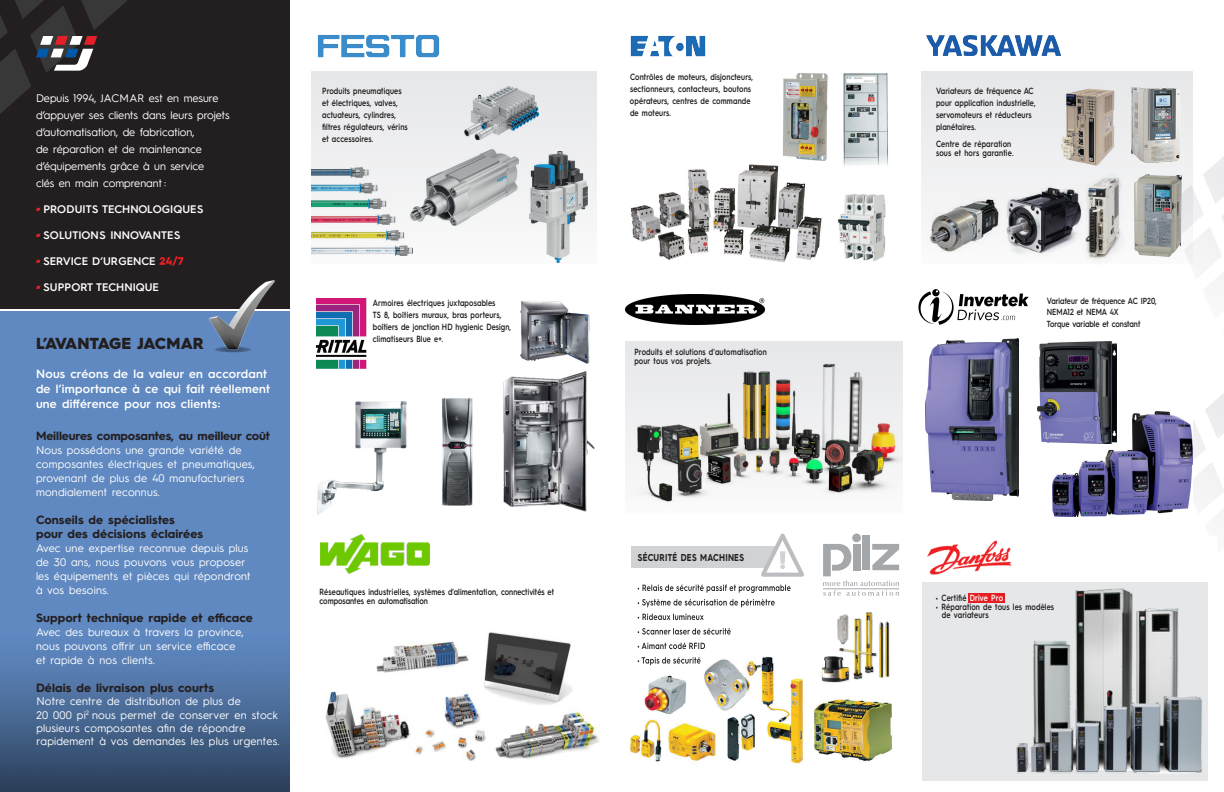
<style>
.page{position:relative;width:1224px;height:792px;background:#fff}
.page>*{position:absolute;margin:0;border:0;box-sizing:border-box;transform-origin:0 0}
.t1{font:900 16px "Hurme Geometric Sans 3";letter-spacing:-.005em;color:#231f20}
.t2{font:700 12px/14px "Hurme Geometric Sans 3";letter-spacing:.01em;color:#231f20}
.t3{font:600 12px/15px "Hurme Geometric Sans 3";letter-spacing:.02em;color:#fff}
.t4{font:700 12px "Hurme Geometric Sans 3";letter-spacing:-.01em;color:#231f20}
.t5{font:11px/14px "Hurme Geometric Sans 3";letter-spacing:.02em;color:#fff}
.t6{font:11px/17px "Hurme Geometric Sans 3";color:#fff}
.t7{font:600 11px "Hurme Geometric Sans 3";color:#fff}
.t8{font:700 10px "Hurme Geometric Sans 3";letter-spacing:.03em;color:#231f20;scale:.8 1}
.t9{font:600 9px/12px "Hurme Geometric Sans 3";letter-spacing:.02em;color:#231f20;scale:.8 1}
.t10{font:600 9px/8.6px "Hurme Geometric Sans 3";color:#231f20;scale:.8 1}
.t11{font:600 8.9px/11.8px "Hurme Geometric Sans 3";color:#231f20;scale:.81 1}
.s1{color:#fff}
</style>
<div class="page">
<svg style="left:1193px;top:156px;width:31px;height:108px"></svg>
<svg style="left:1192px;top:393px;width:32px;height:107px"></svg>
<div style="left:0;top:0;width:289px;height:309px;background:#231f20"></div>
<svg style="left:0;top:0;width:127px;height:114px"></svg>
<div style="left:311px;top:71px;width:285px;height:193px;background:#e6e7e9"></div>
<div style="left:922px;top:71px;width:271px;height:193px;background:#e6e7e9"></div>
<img style="left:0;top:312px;width:289px;height:480px">
<img style="left:464px;top:87px;width:75px;height:53px">
<img style="left:317px;top:35px;width:122px;height:23px">
<div style="left:312px;top:164px;width:123px;height:95px;background:#f8f8f9"></div>
<img style="left:312px;top:167px;width:100px;height:89px">
<img style="left:410px;top:149px;width:108px;height:76px">
<img style="left:530px;top:152px;width:57px;height:110px">
<img style="left:630px;top:35px;width:75px;height:21px">
<img style="left:926px;top:35px;width:135px;height:21px">
<img style="left:843px;top:73px;width:45px;height:93px">
<img style="left:783px;top:73px;width:45px;height:87px">
<img style="left:631px;top:164px;width:191px;height:99px">
<img style="left:837px;top:194px;width:49px;height:67px">
<img style="left:1061px;top:88px;width:54px;height:78px">
<img style="left:1083px;top:175px;width:42px;height:89px">
<img style="left:1129px;top:174px;width:59px;height:84px">
<img style="left:924px;top:197px;width:75px;height:63px">
<img style="left:1131px;top:87px;width:49px;height:75px">
<img style="left:999px;top:175px;width:84px;height:89px">
<img style="left:316px;top:299px;width:50px;height:70px">
<img style="left:520px;top:301px;width:70px;height:63px">
<img style="left:317px;top:401px;width:90px;height:114px">
<img style="left:442px;top:398px;width:31px;height:108px">
<img style="left:503px;top:371px;width:92px;height:141px">
<div style="left:852px;top:534px;width:9px;height:8px;background:#a5a8ab;border-radius:50%"></div>
<div style="left:863px;top:536px;width:7px;height:34px;background:#a5a8ab"></div>
<svg style="left:823px;top:544px;width:76px;height:52px"></svg>
<img style="left:704px;top:656px;width:99px;height:108px">
<img style="left:821px;top:612px;width:69px;height:71px">
<img style="left:668px;top:716px;width:52px;height:48px">
<img style="left:813px;top:699px;width:79px;height:62px">
<img style="left:644px;top:675px;width:46px;height:42px">
<div style="left:631px;top:547px;width:152px;height:21px;background:#d1d2d4"></div>
<svg style="left:215px;top:347px;width:36px;height:5px"></svg>
<img style="left:207px;top:280px;width:72px;height:69px">
<svg style="left:36px;top:208px;width:4px;height:3px"></svg>
<svg style="left:36px;top:234px;width:4px;height:3px"></svg>
<svg style="left:36px;top:260px;width:4px;height:3px"></svg>
<svg style="left:159px;top:256px;width:24px;height:10px"></svg>
<svg style="left:36px;top:286px;width:4px;height:3px"></svg>
<svg style="left:638px;top:533px;width:166px;height:60px"></svg>
<svg style="left:638px;top:599px;width:137px;height:8px"></svg>
<svg style="left:638px;top:614px;width:66px;height:6px"></svg>
<svg style="left:638px;top:628px;width:93px;height:7px"></svg>
<svg style="left:638px;top:643px;width:67px;height:6px"></svg>
<svg style="left:638px;top:657px;width:63px;height:8px"></svg>
<img style="left:630px;top:716px;width:36px;height:46px">
<div style="left:923px;top:582px;width:285px;height:199px;background:#e6e7e9"></div>
<img style="left:927px;top:540px;width:85px;height:35px">
<img style="left:990px;top:588px;width:213px;height:186px">
<div style="left:968px;top:593px;width:37px;height:9px;background:#e51e24"></div>
<img style="left:626px;top:295px;width:138px;height:30px">
<svg style="left:626px;top:341px;width:277px;height:161px;fill:#e9eaeb"></svg>
<svg style="left:918px;top:289px;width:111px;height:36px"></svg>
<img style="left:1053px;top:411px;width:139px;height:105px">
<img style="left:1037px;top:341px;width:80px;height:103px">
<img style="left:925px;top:338px;width:93px;height:163px">
<img style="left:325px;top:632px;width:275px;height:129px">
<img style="left:321px;top:535px;width:108px;height:39px">
<p class="t6" style="left:36px;top:89px;width:195px">Depuis 1994, JACMAR est en mesure d’appuyer ses clients dans leurs projets d’automatisation, de fabrication,<br>de réparation et de maintenance d’équipements grâce à un service<br>clés en main comprenant :</p>
<p class="t7" style="left:44px;top:201px;width:161px">PRODUITS TECHNOLOGIQUES</p>
<p class="t7" style="left:44px;top:227px;width:138px">SOLUTIONS INNOVANTES</p>
<p class="t7" style="left:44px;top:253px;width:114px">SERVICE D’URGENCE</p>
<p class="t7" style="left:44px;top:279px;width:117px">SUPPORT TECHNIQUE</p>
<h1 class="t1" style="left:36px;top:332px;width:169px">L’AVANTAGE JACMAR</h1>
<h2 class="t3" style="left:36px;top:365px;width:236px">Nous créons de la valeur en accordant de l’importance à ce qui fait réellement une différence pour nos clients:</h2>
<h2 class="t4" style="left:36px;top:428px;width:236px">Meilleures composantes, au meilleur coût</h2>
<p class="t5" style="left:36px;top:443px;width:220px">Nous possédons une grande variété de composantes électriques et pneumatiques, provenant de plus de 40 manufacturiers mondialement reconnus.</p>
<h2 class="t2" style="left:36px;top:512px;width:169px">Conseils de spécialistes pour des décisions éclairées</h2>
<p class="t5" style="left:36px;top:541px;width:216px">Avec une expertise reconnue depuis plus de 30 ans, nous pouvons vous proposer les équipements et pièces qui répondront à vos besoins.</p>
<h2 class="t2" style="left:36px;top:610px;width:218px">Support technique rapide et efficace</h2>
<p class="t5" style="left:36px;top:625px;width:209px">Avec des bureaux à travers la province, nous pouvons offrir un service efficace et rapide à nos clients.</p>
<h2 class="t2" style="left:36px;top:680px;width:180px">Délais de livraison plus courts</h2>
<p class="t5" style="left:36px;top:694px;width:245px;line-height:13.2px">Notre centre de distribution de plus de<br>20 000 pi<sup>2</sup> nous permet de conserver en stock plusieurs composantes afin de répondre rapidement à vos demandes les plus urgentes.</p>
<p class="t9" style="left:322px;top:84px;width:109px">Produits pneumatiques et électriques, valves, actuateurs, cylindres, filtres régulateurs, vérins et accessoires.</p>
<p class="t9" style="left:373px;top:296px;width:174px">Armoires électriques juxtaposables<br>TS 8, boîtiers muraux, bras porteurs, boîtiers de jonction HD hygienic Design, climatiseurs Blue e+.</p>
<p class="t10" style="left:319px;top:587px;width:295px">Réseautiques industrielles, systèmes d'alimentation, connectivités et composantes en automatisation</p>
<p class="t9" style="left:630px;top:71px;width:155px">Contrôles de moteurs, disjoncteurs, sectionneurs, contacteurs, boutons opérateurs, centres de commande de moteurs.</p>
<p class="t9" style="left:634px;top:347px;width:167px;line-height:8.6px">Produits et solutions d'automatisation pour tous vos projets.</p>
<p class="t8" style="left:638px;top:551px;width:134px">SÉCURITÉ DES MACHINES</p>
<p class="t9" style="left:936px;top:84px;width:126px">Variateurs de fréquence AC pour application industrielle, servomoteurs et réducteurs</p>
<p class="t9" style="left:936px;top:139px;width:98px;line-height:8.6px">Centre de réparation sous et hors garantie.</p>
<p class="t9" style="left:936px;top:120px;width:51px">planétaires.</p>
<p class="t11" style="left:1047px;top:294px;width:137px">Variateur de fréquence AC IP20,<br>NEMA12 et NEMA 4X<br>Torque variable et constant</p>
<p class="t9" style="left:936px;top:591px;width:85px">• Certifié <span class="s1">Drive Pro</span></p>
<p class="t9" style="left:942px;top:602px;width:142px;line-height:8.6px;text-indent:-6px">• Réparation de tous les modèles de variateurs</p>
</div>
